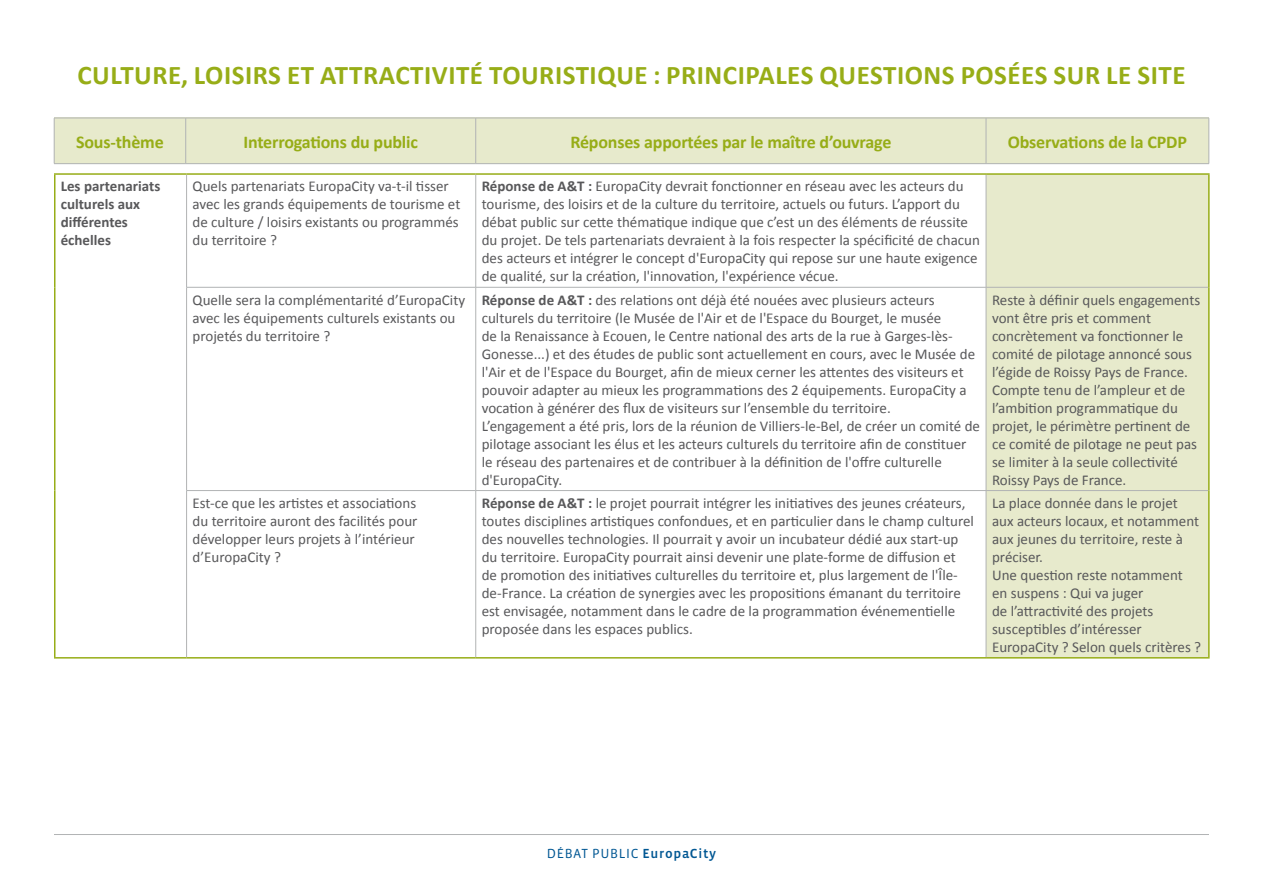
<style>
.page{position:relative;width:1263px;height:893px;background:#fff}
.page>*{position:absolute;margin:0;border:0;box-sizing:border-box;transform-origin:0 0}
.t1{font:700 27px "Calibri";letter-spacing:.02em;color:#97ad17}
.t2{font:700 18px "Calibri";letter-spacing:-.01em;color:#97ad17}
.t3{font:15px/18px "Calibri";color:#58585a}
.t4{font:700 15px/18px "Calibri";color:#58585a}
.t5{font:13.5px "Vista Sans OT";letter-spacing:.05em;color:#005793}
.s1{font-weight:700}
.s2{font-weight:500}
</style>
<div class="page">
<hr style="left:54px;top:834px;width:1155px;height:1px;background:#b1b3b4">
<svg style="left:187px;top:175px;width:799px;height:482px"></svg>
<div style="left:987px;top:175px;width:221px;height:482px;background:#e7eacc"></div>
<hr style="left:986px;top:173px;width:223px;height:2px;background:#97ad17">
<hr style="left:1208px;top:175px;width:1px;height:112px;background:#97ad17">
<hr style="left:986px;top:175px;width:1px;height:112px;background:#b1b3b4">
<hr style="left:186px;top:287px;width:290px;height:1px;background:#b1b3b4">
<hr style="left:186px;top:490px;width:290px;height:1px;background:#b1b3b4">
<hr style="left:475px;top:287px;width:1px;height:203px;background:#b1b3b4">
<hr style="left:476px;top:287px;width:510px;height:1px;background:#b1b3b4">
<hr style="left:54px;top:175px;width:2px;height:112px;background:#97ad17">
<hr style="left:54px;top:287px;width:2px;height:204px;background:#97ad17">
<hr style="left:54px;top:491px;width:2px;height:166px;background:#97ad17">
<hr style="left:54px;top:173px;width:133px;height:2px;background:#97ad17">
<hr style="left:186px;top:175px;width:1px;height:112px;background:#b1b3b4">
<hr style="left:186px;top:287px;width:1px;height:203px;background:#b1b3b4">
<hr style="left:186px;top:491px;width:1px;height:166px;background:#b1b3b4">
<hr style="left:54px;top:657px;width:133px;height:2px;background:#97ad17">
<hr style="left:986px;top:287px;width:222px;height:1px;background:#b1b3b4">
<hr style="left:986px;top:287px;width:1px;height:203px;background:#b1b3b4">
<hr style="left:986px;top:490px;width:222px;height:1px;background:#b1b3b4">
<hr style="left:1208px;top:287px;width:1px;height:204px;background:#97ad17">
<hr style="left:1208px;top:491px;width:1px;height:166px;background:#97ad17">
<hr style="left:986px;top:657px;width:223px;height:2px;background:#97ad17">
<hr style="left:475px;top:491px;width:1px;height:166px;background:#b1b3b4">
<hr style="left:476px;top:490px;width:510px;height:1px;background:#b1b3b4">
<hr style="left:986px;top:491px;width:1px;height:166px;background:#b1b3b4">
<hr style="left:476px;top:657px;width:510px;height:2px;background:#97ad17">
<hr style="left:187px;top:657px;width:289px;height:2px;background:#97ad17">
<hr style="left:187px;top:173px;width:289px;height:2px;background:#97ad17">
<hr style="left:476px;top:173px;width:510px;height:2px;background:#97ad17">
<hr style="left:475px;top:175px;width:1px;height:112px;background:#b1b3b4">
<div style="left:54px;top:118px;width:1155px;height:46px;background:#e7eacc"></div>
<hr style="left:54px;top:118px;width:132px;height:1px;background:#b1b3b4">
<hr style="left:54px;top:118px;width:1px;height:45px;background:#b1b3b4">
<hr style="left:186px;top:118px;width:290px;height:1px;background:#b1b3b4">
<hr style="left:185px;top:118px;width:1px;height:45px;background:#b1b3b4">
<hr style="left:476px;top:118px;width:510px;height:1px;background:#b1b3b4">
<hr style="left:475px;top:118px;width:1px;height:45px;background:#b1b3b4">
<hr style="left:986px;top:118px;width:223px;height:1px;background:#b1b3b4">
<hr style="left:986px;top:118px;width:1px;height:45px;background:#b1b3b4">
<hr style="left:1208px;top:118px;width:1px;height:45px;background:#b1b3b4">
<hr style="left:54px;top:163px;width:132px;height:1px;background:#b1b3b4">
<hr style="left:186px;top:163px;width:290px;height:1px;background:#b1b3b4">
<hr style="left:476px;top:163px;width:510px;height:1px;background:#b1b3b4">
<hr style="left:986px;top:163px;width:223px;height:1px;background:#b1b3b4">
<h1 class="t1" style="left:77px;top:57px;width:1109px">CULTURE, LOISIRS ET ATTRACTIVITÉ TOURISTIQUE : PRINCIPALES QUESTIONS POSÉES SUR LE SITE</h1>
<p class="t2" style="left:76px;top:130px;width:89px">Sous-thème</p>
<p class="t2" style="left:243px;top:130px;width:176px">Interrogations du public</p>
<p class="t2" style="left:570px;top:130px;width:322px">Réponses apportées par le maître d’ouvrage</p>
<p class="t2" style="left:1008px;top:130px;width:181px">Observations de la CPDP</p>
<p class="t4" style="left:61px;top:177px;width:101px">Les partenariats culturels aux différentes échelles</p>
<p class="t3" style="left:193px;top:177px;width:269px">Quels partenariats EuropaCity va-t-il tisser avec les grands équipements de tourisme et de culture / loisirs existants ou programmés du territoire ?</p>
<p class="t3" style="left:482px;top:177px;width:500px"><span class="s1">Réponse de A&amp;T :</span> EuropaCity devrait fonctionner en réseau avec les acteurs du tourisme, des loisirs et de la culture du territoire, actuels ou futurs. L’apport du débat public sur cette thématique indique que c’est un des éléments de réussite du projet. De tels partenariats devraient à la fois respecter la spécificité de chacun des acteurs et intégrer le concept d'EuropaCity qui repose sur une haute exigence de qualité, sur la création, l'innovation, l'expérience vécue.</p>
<p class="t3" style="left:193px;top:291px;width:274px">Quelle sera la complémentarité d’EuropaCity avec les équipements culturels existants ou projetés du territoire ?</p>
<p class="t3" style="left:482px;top:291px;width:500px"><span class="s1">Réponse de A&amp;T :</span> des relations ont déjà été nouées avec plusieurs acteurs culturels du territoire (le Musée de l'Air et de l'Espace du Bourget, le musée<br>de la Renaissance à Ecouen, le Centre national des arts de la rue à Garges-lès-Gonesse...) et des études de public sont actuellement en cours, avec le Musée de l'Air et de l'Espace du Bourget, afin de mieux cerner les attentes des visiteurs et pouvoir adapter au mieux les programmations des 2 équipements. EuropaCity a vocation à générer des flux de visiteurs sur l’ensemble du territoire.<br>L’engagement a été pris, lors de la réunion de Villiers-le-Bel, de créer un comité de pilotage associant les élus et les acteurs culturels du territoire afin de constituer le réseau des partenaires et de contribuer à la définition de l'offre culturelle d'EuropaCity.</p>
<p class="t3" style="left:992px;top:291px;width:210px">Reste à définir quels engagements vont être pris et comment concrètement va fonctionner le comité de pilotage annoncé sous l’égide de Roissy Pays de France.<br>Compte tenu de l’ampleur et de l’ambition programmatique du projet, le périmètre pertinent de ce comité de pilotage ne peut pas se limiter à la seule collectivité<br>Roissy Pays de France.</p>
<p class="t3" style="left:193px;top:494px;width:226px">Est-ce que les artistes et associations du territoire auront des facilités pour développer leurs projets à l’intérieur d’EuropaCity ?</p>
<p class="t3" style="left:482px;top:494px;width:494px"><span class="s1">Réponse de A&amp;T :</span> le projet pourrait intégrer les initiatives des jeunes créateurs, toutes disciplines artistiques confondues, et en particulier dans le champ culturel des nouvelles technologies. Il pourrait y avoir un incubateur dédié aux start-up du territoire. EuropaCity pourrait ainsi devenir une plate-forme de diffusion et de promotion des initiatives culturelles du territoire et, plus largement de l'Île&shy;de-France. La création de synergies avec les propositions émanant du territoire est envisagée, notamment dans le cadre de la programmation événementielle proposée dans les espaces publics.</p>
<p class="t3" style="left:992px;top:494px;width:211px">La place donnée dans le projet aux acteurs locaux, et notamment aux jeunes du territoire, reste à préciser.<br>Une question reste notamment en suspens : Qui va juger<br>de l’attractivité des projets susceptibles d’intéresser<br>EuropaCity ? Selon quels critères ?</p>
<p class="t5" style="left:547px;top:847px;width:171px">DÉBAT PUBLIC <span class="s2">EuropaCity</span></p>
</div>
